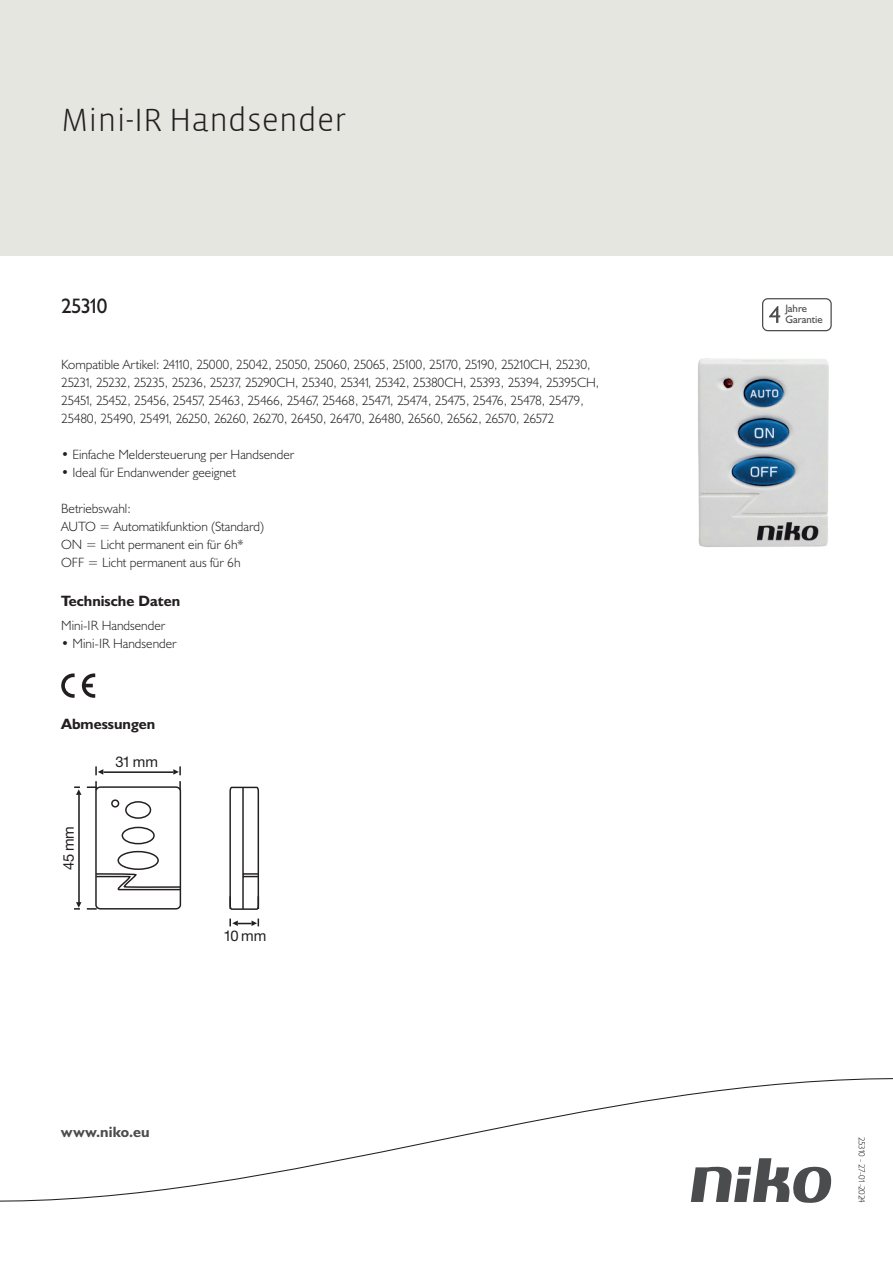
<style>
.page{position:relative;width:893px;height:1263px;background:#fff}
.page>*{position:absolute;margin:0;border:0;box-sizing:border-box;transform-origin:0 0}
.Title_datasheets{font:300 33px "Vista Sans";color:#231f20}
.Article_number{font:21px "Humanist 521 BT";letter-spacing:-.085em;color:#231f20}
.Titles_parts{font:700 15px "Humanist 521 BT";color:#231f20}
.titel_afbeelding{font:700 15px "Humanist 521 BT";letter-spacing:.005em;color:#4b4c4d}
.t1{font:14.85px "Helvetica Neue";color:#231f20}
.Platte_tekst_CAB{font:300 13.5px/18px "Humanist 521 BT";letter-spacing:-.05em;color:#231f20}
.USP_Bullets{font:300 13.5px "Humanist 521 BT";color:#231f20}
.Platte_tekst_CAB-2{font:300 13.5px "Humanist 521 BT";color:#231f20}
.t2{font:10.8px/10.8px "Humanist 521 BT";color:#4b4c4d}
.Revision{font:300 9px "Humanist 521 BT";letter-spacing:-.06em;color:#231f20}
</style>
<div class="page">
<div style="left:0;top:0;width:893px;height:255px;background:#e6e6e0"></div>
<svg style="left:82px;top:673px;width:13px;height:25px"></svg>
<svg style="left:61px;top:673px;width:14px;height:25px"></svg>
<svg style="left:75px;top:767px;width:185px;height:159px"></svg>
<svg style="left:762px;top:298px;width:70px;height:33px"></svg>
<svg style="left:0;top:1078px;width:893px;height:125px"></svg>
<img style="left:698px;top:358px;width:131px;height:189px">
<p class="Title_datasheets" style="left:61px;top:100px;width:287px">Mini-IR Handsender</p>
<p class="Article_number" style="left:61px;top:293px;width:48px">25310</p>
<p class="t2" style="left:785px;top:303px;width:39px">Jahre<br>Garantie</p>
<p class="Platte_tekst_CAB" style="left:61px;top:355px;width:539px">Kompatible Artikel: 24110, 25000, 25042, 25050, 25060, 25065, 25100, 25170, 25190, 25210CH, 25230, 25231, 25232, 25235, 25236, 25237, 25290CH, 25340, 25341, 25342, 25380CH, 25393, 25394, 25395CH, 25451, 25452, 25456, 25457, 25463, 25466, 25467, 25468, 25471, 25474, 25475, 25476, 25478, 25479, 25480, 25490, 25491, 26250, 26260, 26270, 26450, 26470, 26480, 26560, 26562, 26570, 26572</p>
<p class="USP_Bullets" style="left:61px;top:446px;width:235px">• Einfache Meldersteuerung per Handsender</p>
<p class="USP_Bullets" style="left:61px;top:464px;width:176px">• Ideal für Endanwender geeignet</p>
<p class="USP_Bullets" style="left:61px;top:500px;width:71px">Betriebswahl:</p>
<p class="USP_Bullets" style="left:61px;top:518px;width:204px">AUTO = Automatikfunktion (Standard)</p>
<p class="USP_Bullets" style="left:61px;top:536px;width:184px">ON = Licht permanent ein für 6h*</p>
<p class="USP_Bullets" style="left:61px;top:554px;width:181px">OFF = Licht permanent aus für 6h</p>
<p class="Titles_parts" style="left:61px;top:591px;width:120px">Technische Daten</p>
<p class="Platte_tekst_CAB-2" style="left:61px;top:617px;width:106px">Mini-IR Handsender</p>
<p class="USP_Bullets" style="left:61px;top:635px;width:117px">• Mini-IR Handsender</p>
<p class="Titles_parts" style="left:61px;top:715px;width:96px">Abmessungen</p>
<p class="t1" style="left:60px;top:870px;width:45px;rotate:-90deg">45 mm</p>
<p class="t1" style="left:115px;top:753px;width:44px">31 mm</p>
<p class="t1" style="left:224px;top:926px;width:44px">10 mm</p>
<p class="titel_afbeelding" style="left:61px;top:1122px;width:90px">www.niko.eu</p>
<p class="Revision" style="left:868px;top:1137px;width:67px;rotate:90deg">25310 - 27-01-2024</p>
</div>
